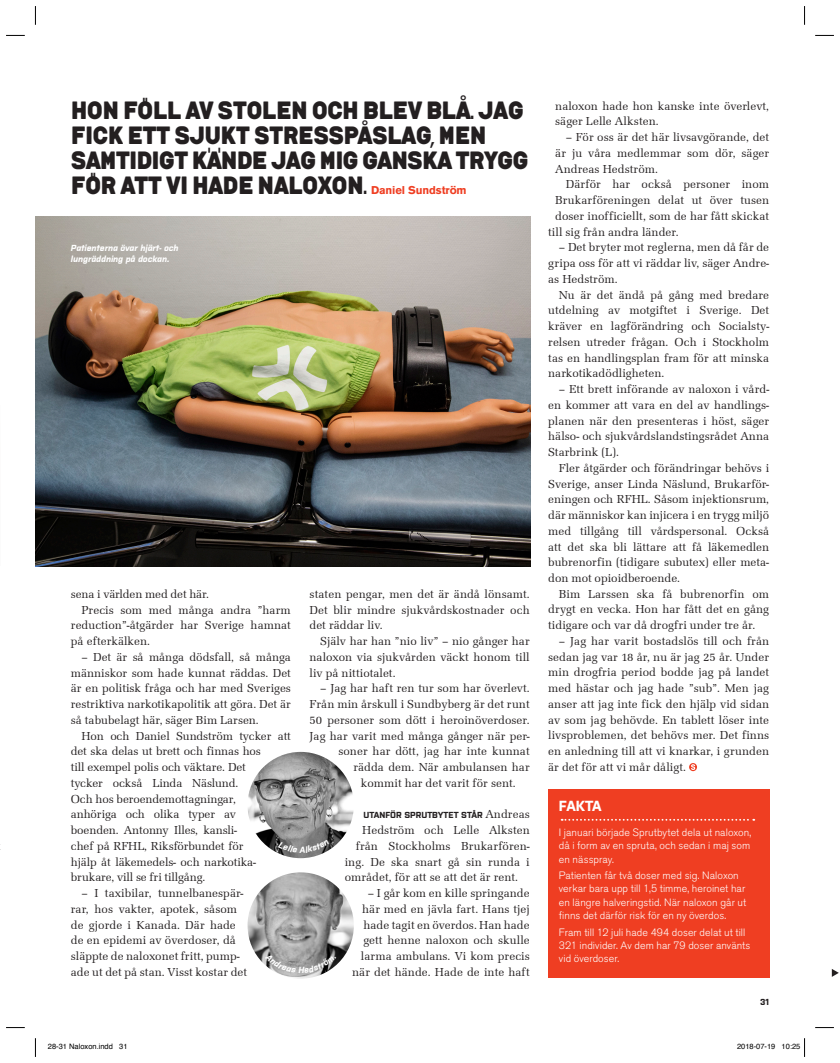
<style>
.page{position:relative;width:840px;height:1063px;background:#fff}
.page>*{position:absolute;margin:0;border:0;box-sizing:border-box;transform-origin:0 0}
.t1{font:25px/25px "td BASTAR Drounded";letter-spacing:-.03em;color:#231f20}
.t2{font:700 14.62px "Purista";letter-spacing:-.01em;color:#fff}
.t3{font:11.88px/15.8px "URW Latino T";letter-spacing:.005em;color:#231f20;text-align:justify}
.t4{font:700 11.25px "Akzidenz Grotesk BE";letter-spacing:-.01em;color:#ef3e22}
.t5{font:300 10.62px/13.1px "Akzidenz Grotesk BE";letter-spacing:.005em;color:#fff}
.t6{font:italic 700 8.75px/10.6px "Purista";letter-spacing:-.005em;color:#fff}
.t7{font:700 8.75px "Purista";letter-spacing:.005em;color:#231f20}
.t8{font:7.5px "Helvetica";color:#000}
.s1{font-family:"URW Latino T";font-weight:400;font-size:11.88px}
</style>
<div class="page">
<svg style="left:689px;top:763px;width:8px;height:8px"></svg>
<svg style="left:832px;top:969px;width:7px;height:8px"></svg>
<div style="left:548px;top:789px;width:221px;height:189px;background:#ef3e22"></div>
<svg style="left:561px;top:819px;width:193px;height:2px"></svg>
<img style="left:35px;top:216px;width:495px;height:350px">
<img style="left:247px;top:752px;width:107px;height:106px;border-radius:53px">
<img style="left:247px;top:872px;width:107px;height:107px;border-radius:53px">
<svg style="left:6px;top:35px;width:19px;height:1px"></svg>
<svg style="left:815px;top:35px;width:19px;height:1px"></svg>
<svg style="left:6px;top:1027px;width:19px;height:1px"></svg>
<svg style="left:815px;top:1027px;width:19px;height:1px"></svg>
<svg style="left:35px;top:6px;width:1px;height:19px"></svg>
<svg style="left:35px;top:1038px;width:1px;height:19px"></svg>
<svg style="left:804px;top:6px;width:1px;height:19px"></svg>
<svg style="left:804px;top:1038px;width:1px;height:19px"></svg>
<svg style="left:278px;top:839px;width:52px;height:14px"></svg>
<svg style="left:265px;top:953px;width:71px;height:20px"></svg>
<h1 class="t1" style="left:71px;top:98px;width:459px">HON FÖLL AV STOLEN OCH BLEV BLÅ. JAG<br>FICK ETT SJUKT STRESSPÅSLAG, MEN<br>SAMTIDIGT KÄNDE JAG MIG GANSKA TRYGG<br>FÖR ATT VI HADE NALOXON.</h1>
<p class="t4" style="left:371px;top:184px;width:97px">Daniel Sundström</p>
<p class="t6" style="left:71px;top:242px;width:109px">Patienterna övar hjärt- och lungräddning på dockan.</p>
<p class="t3" style="left:71px;top:586px;width:140px">sena i världen med det här.</p>
<p class="t3" style="left:81px;top:602px;width:211px">Precis som med många andra ”harm</p>
<p class="t3" style="left:71px;top:618px;width:221px">reduction”-åtgärder har Sverige hamnat</p>
<p class="t3" style="left:71px;top:633px;width:81px">på efterkälken.</p>
<p class="t3" style="left:71px;top:649px;width:221px;text-indent:11px">– Det är så många dödsfall, så många människor som hade kunnat räddas. Det är en politisk fråga och har med Sveriges restriktiva narkotikapolitik att göra. Det är så tabubelagt här, säger Bim Larsen.</p>
<p class="t3" style="left:71px;top:728px;width:221px;text-align:left;text-indent:11px">Hon och Daniel Sundström tycker att det ska delas ut brett och finnas hos<br>till exempel polis och väktare. Det<br>tycker också Linda Näslund.<br>Och hos beroendemottagningar,<br>anhöriga och olika typer av<br>boenden. Antonny Illes, kansli-<br>chef på RFHL, Riksförbundet för<br>hjälp åt läkemedels- och narkotika&shy;brukare, vill se fri tillgång.</p>
<p class="t3" style="left:71px;top:885px;width:178px;text-align:left;text-indent:11px">– I taxibilar, tunnelbanespär&shy;rar, hos vakter, apotek, såsom de gjorde i Kanada. Där hade de en epidemi av överdoser, då släppte de naloxonet fritt, pump&shy;ade ut det på stan. Visst kostar det</p>
<p class="t3" style="left:309px;top:586px;width:222px">staten pengar, men det är ändå lönsamt.<br>Det blir mindre sjukvårdskostnader och det räddar liv.</p>
<p class="t3" style="left:309px;top:633px;width:222px;text-indent:11px">Själv har han ”nio liv” – nio gånger har naloxon via sjukvården väckt honom till liv på nittiotalet.</p>
<p class="t3" style="left:320px;top:681px;width:211px">– Jag har haft ren tur som har överlevt.</p>
<p class="t3" style="left:309px;top:696px;width:222px">Från min årskull i Sundbyberg är det runt</p>
<p class="t3" style="left:309px;top:712px;width:222px">50 personer som dött i heroinöverdoser.</p>
<p class="t3" style="left:309px;top:728px;width:222px">Jag har varit med många gånger när per-</p>
<p class="t3" style="left:338px;top:744px;width:193px">soner har dött, jag har inte kunnat</p>
<p class="t3" style="left:353px;top:759px;width:178px">rädda dem. När ambulansen har</p>
<p class="t3" style="left:361px;top:775px;width:156px">kommit har det varit för sent.</p>
<p class="t7" style="left:363px;top:809px;width:168px">UTANFÖR SPRUTBYTET STÅR <span class="s1">Andreas</span></p>
<p class="t3" style="left:362px;top:822px;width:169px">Hedström och Lelle Alksten</p>
<p class="t3" style="left:356px;top:838px;width:175px">från Stockholms Brukarfören-</p>
<p class="t3" style="left:345px;top:854px;width:186px">ing. De ska snart gå sin runda i</p>
<p class="t3" style="left:345px;top:870px;width:175px">området, för att se att det är rent.</p>
<p class="t3" style="left:352px;top:885px;width:179px;text-align:right">– I går kom en kille springande här med en jävla fart. Hans tjej hade tagit en överdos. Han hade gett henne naloxon och skulle larma ambulans. Vi kom precis när det hände. Hade de inte haft</p>
<p class="t3" style="left:555px;top:98px;width:215px">naloxon hade hon kanske inte överlevt, säger Lelle Alksten.</p>
<p class="t3" style="left:555px;top:129px;width:215px;text-indent:11px">– För oss är det här livsavgörande, det är ju våra medlemmar som dör, säger Andreas Hedström.</p>
<p class="t3" style="left:566px;top:177px;width:205px">Därför har också personer inom</p>
<p class="t3" style="left:555px;top:192px;width:215px">Brukarföreningen delat ut över tusen</p>
<p class="t3" style="left:555px;top:208px;width:215px">doser inofficiellt, som de har fått skickat</p>
<p class="t3" style="left:548px;top:224px;width:132px">till sig från andra länder.</p>
<p class="t3" style="left:548px;top:240px;width:222px;text-indent:11px">– Det bryter mot reglerna, men då får de gripa oss för att vi räddar liv, säger Andre&shy;as Hedström.</p>
<p class="t3" style="left:548px;top:287px;width:222px;text-indent:11px">Nu är det ändå på gång med bredare utdelning av motgiftet i Sverige. Det kräver en lagförändring och Socialsty&shy;relsen utreder frågan. Och i Stockholm tas en handlingsplan fram för att minska narkotikadödligheten.</p>
<p class="t3" style="left:548px;top:381px;width:222px;text-indent:11px">– Ett brett införande av naloxon i vård&shy;en kommer att vara en del av handlings&shy;planen när den presenteras i höst, säger hälso- och sjukvårdslandstingsrådet Anna Starbrink (L).</p>
<p class="t3" style="left:548px;top:460px;width:222px;text-indent:11px">Fler åtgärder och förändringar behövs i Sverige, anser Linda Näslund, Brukarför&shy;eningen och RFHL. Såsom injektionsrum, där människor kan injicera i en trygg miljö med tillgång till vårdspersonal. Också att det ska bli lättare att få läkemedlen bubrenorfin (tidigare subutex) eller meta&shy;don mot opioidberoende.</p>
<p class="t3" style="left:548px;top:586px;width:222px;text-indent:11px">Bim Larssen ska få bubrenorfin om drygt en vecka. Hon har fått det en gång tidigare och var då drogfri under tre år.</p>
<p class="t3" style="left:548px;top:633px;width:222px;text-indent:11px">– Jag har varit bostadslös till och från sedan jag var 18 år, nu är jag 25 år. Under min drogfria period bodde jag på landet med hästar och jag hade ”sub”. Men jag anser att jag inte fick den hjälp vid sidan av som jag behövde. En tablett löser inte livsproblemen, det behövs mer. Det finns en anledning till att vi knarkar, i grunden är det för att vi mår dåligt.</p>
<p class="t2" style="left:559px;top:795px;width:44px">FAKTA</p>
<p class="t5" style="left:559px;top:826px;width:194px;text-align:justify">I januari började Sprutbytet dela ut naloxon, då i form av en spruta, och sedan i maj som en nässpray.</p>
<p class="t5" style="left:559px;top:869px;width:189px">Patienten får två doser med sig. Naloxon verkar bara upp till 1,5 timme, heroinet har en längre halveringstid. När naloxon går ut finns det därför risk för en ny överdos.</p>
<p class="t5" style="left:559px;top:926px;width:193px">Fram till 12 juli hade 494 doser delat ut till<br>321 individer. Av dem har 79 doser använts vid överdoser.</p>
<p class="t7" style="left:760px;top:996px;width:10px">31</p>
<p class="t8" style="left:48px;top:1041px;width:81px">28-31 Naloxon.indd 31</p>
<p class="t8" style="left:737px;top:1041px;width:65px">2018-07-19 10:25</p>
</div>
